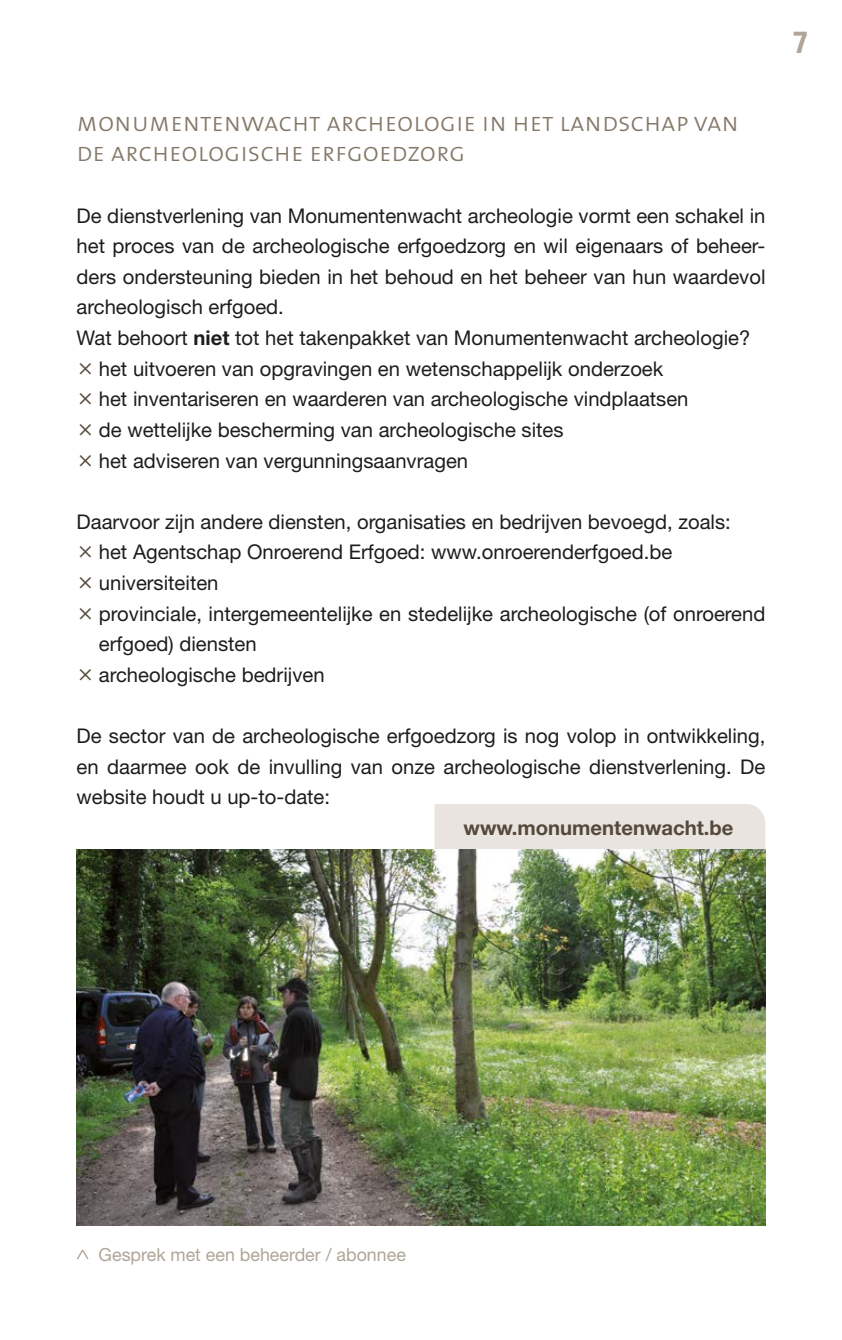
<style>
.page{position:relative;width:842px;height:1340px;background:#fff}
.page>*{position:absolute;margin:0;border:0;box-sizing:border-box;transform-origin:0 0}
.t1{font:31.5px "The Sans Bold Caps";color:#b0a598}
.t2{font:27px/30.6px "The Sans Light Caps";color:#857869}
.t3{font:20.25px/30.6px "Helvetica Neue LT";color:#1d1d1b}
.t4{font:700 20.25px "Helvetica Neue LT";color:#55493b}
.t5{font:18px "Helvetica Neue LT";color:#b0a598}
.s1{font-weight:700}
</style>
<div class="page">
<div style="left:434px;top:804px;width:331px;height:45px;background:#e9e4df"></div>
<svg style="left:77px;top:1250px;width:11px;height:8px"></svg>
<img style="left:77px;top:849px;width:688px;height:376px">
<h2 class="t2" style="left:77px;top:105px;width:664px">monumentenwacht archeologie in het landschap van de archeologische erfgoedzorg</h2>
<p class="t3" style="left:77px;top:200px;width:690px">De dienstverlening van Monumentenwacht archeologie vormt een schakel in</p>
<p class="t3" style="left:77px;top:230px;width:690px">het proces van de archeologische erfgoedzorg en wil eigenaars of beheer-</p>
<p class="t3" style="left:77px;top:261px;width:690px">ders ondersteuning bieden in het behoud en het beheer van hun waardevol</p>
<p class="t3" style="left:77px;top:292px;width:209px">archeologisch erfgoed.</p>
<p class="t3" style="left:77px;top:322px;width:675px">Wat behoort <span class="s1">niet</span> tot het takenpakket van Monumentenwacht archeologie?</p>
<p class="t3" style="left:99px;top:353px;width:566px">het uitvoeren van opgravingen en wetenschappelijk onderzoek</p>
<p class="t3" style="left:99px;top:383px;width:591px">het inventariseren en waarderen van archeologische vindplaatsen</p>
<p class="t3" style="left:99px;top:414px;width:466px">de wettelijke bescherming van archeologische sites</p>
<p class="t3" style="left:99px;top:445px;width:371px">het adviseren van vergunningsaanvragen</p>
<p class="t3" style="left:99px;top:506px;width:668px;text-indent:-22px">Daarvoor zijn andere diensten, organisaties en bedrijven bevoegd, zoals:<br>het Agentschap Onroerend Erfgoed: www.onroerenderfgoed.be universiteiten<br>provinciale, intergemeentelijke en stedelijke archeologische (of onroerend erfgoed) diensten<br>archeologische bedrijven</p>
<p class="t3" style="left:77px;top:720px;width:690px;text-align:justify">De sector van de archeologische erfgoedzorg is nog volop in ontwikkeling, en daarmee ook de invulling van onze archeologische dienstverlening. De website houdt u up-to-date:</p>
<p class="t4" style="left:464px;top:815px;width:271px">www.monumentenwacht.be</p>
<h1 class="t1" style="left:793px;top:16px;width:16px">7</h1>
<p class="t5" style="left:99px;top:1244px;width:309px">Gesprek met een beheerder / abonnee</p>
</div>
